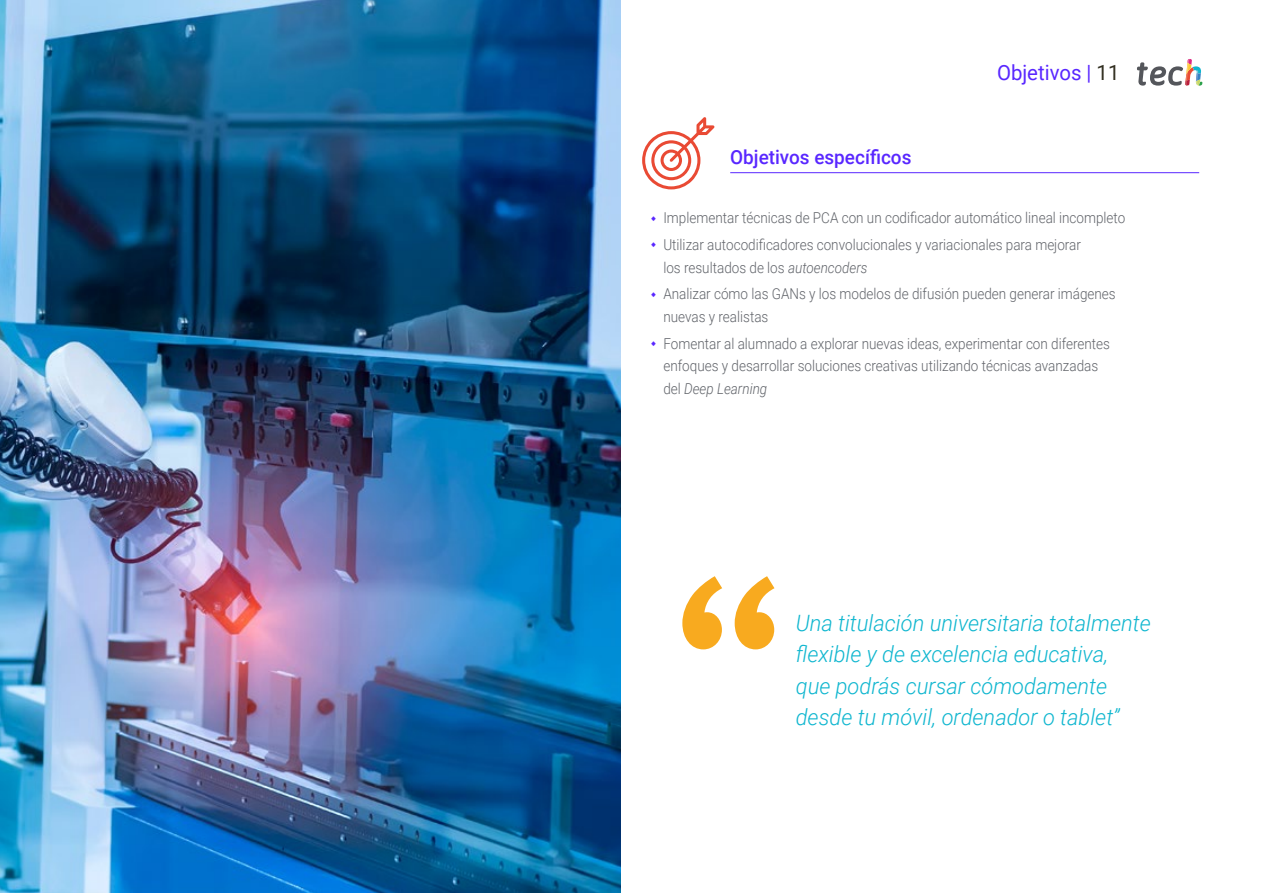
<style>
.page{position:relative;width:1263px;height:893px;background:#fff}
.page>*{position:absolute;margin:0;border:0;box-sizing:border-box;transform-origin:0 0}
.t1{font:italic 300 22.5px/31.5px "Roboto";color:#0fb6cf}
.t2{font:21px "Roboto";color:#5927ff}
.t3{font:500 19.5px "Roboto";color:#5927ff}
.t4{font:300 15px/26.7px "Roboto";color:#61646a;scale:.9 1}
.s1{color:#312e20}
.s2{font-style:italic}
</style>
<div class="page">
<hr style="left:730px;top:172px;width:469px;height:1px;background:#5927ff">
<svg style="left:642px;top:117px;width:72px;height:72px"></svg>
<img style="left:0;top:0;width:621px;height:893px">
<svg style="left:682px;top:576px;width:92px;height:73px"></svg>
<svg style="left:1137px;top:59px;width:65px;height:27px"></svg>
<h3 class="t3" style="left:730px;top:144px;width:183px">Objetivos específicos</h3>
<h2 class="t2" style="left:997px;top:57px;width:124px">Objetivos | <span class="s1">11</span></h2>
<p class="t4" style="left:663px;top:204px;width:515px">Implementar técnicas de PCA con un codificador automático lineal incompleto<br>Utilizar autocodificadores convolucionales y variacionales para mejorar</p>
<p class="t4" style="left:663px;top:253px;width:504px">los resultados de los <span class="s2">autoencoders<br></span>Analizar cómo las GANs y los modelos de difusión pueden generar imágenes</p>
<p class="t4" style="left:663px;top:303px;width:498px">nuevas y realistas<br>Fomentar al alumnado a explorar nuevas ideas, experimentar con diferentes</p>
<p class="t4" style="left:663px;top:354px;width:485px;line-height:22.5px">enfoques y desarrollar soluciones creativas utilizando técnicas avanzadas del <span class="s2">Deep Learning</span></p>
<h1 class="t1" style="left:796px;top:606px;width:356px">Una titulación universitaria totalmente flexible y de excelencia educativa,<br>que podrás cursar cómodamente desde tu móvil, ordenador o tablet”</h1>
</div>
